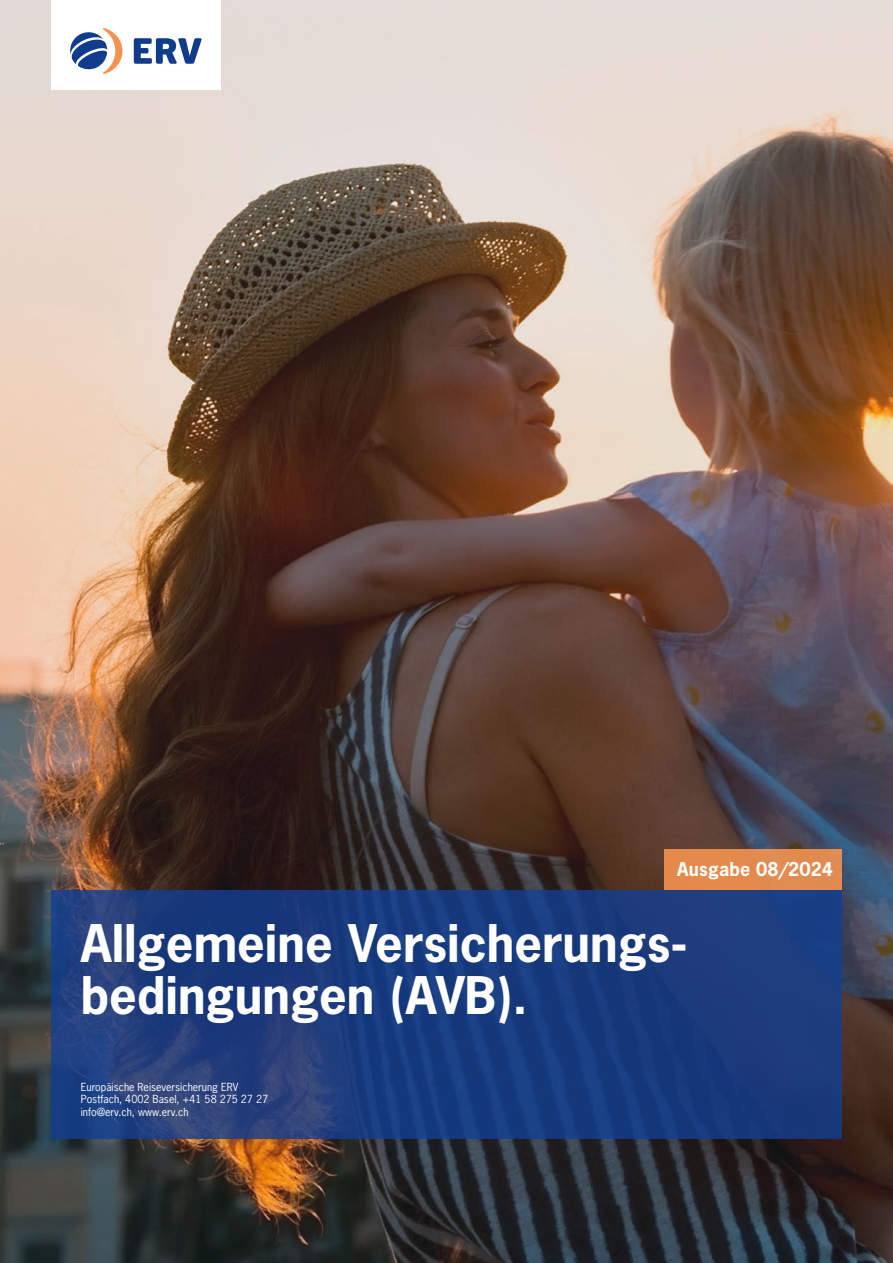
<style>
.page{position:relative;width:893px;height:1263px;background:#fff}
.page>*{position:absolute;margin:0;border:0;box-sizing:border-box;transform-origin:0 0}
.t1{font:700 48.75px/51.8px "News Gothic Std";color:#fff}
.t2{font:700 18px "News Gothic Std";letter-spacing:.01em;color:#fff}
.t3{font:10.5px/12.6px "News Gothic Std";color:#fff}
</style>
<div class="page">
<img style="left:0;top:0;width:893px;height:1263px">
<div style="left:51px;top:0;width:170px;height:89px;background:#fff"></div>
<svg style="left:134px;top:38px;width:68px;height:26px"></svg>
<svg style="left:70px;top:28px;width:52px;height:46px"></svg>
<svg style="left:51px;top:890px;width:791px;height:249px;fill:#1a3c7c"></svg>
<div style="left:664px;top:849px;width:178px;height:41px;background:#e38a4d"></div>
<h2 class="t2" style="left:677px;top:857px;width:157px">Ausgabe 08/2024</h2>
<h1 class="t1" style="left:81px;top:917px;width:608px">Allgemeine Versicherungs&shy;bedingungen (AVB).</h1>
<p class="t3" style="left:81px;top:1080px;width:189px">Europäische Reiseversicherung ERV<br>Postfach, 4002 Basel, +41 58 275 27 27 info@erv.ch, www.erv.ch</p>
</div>
